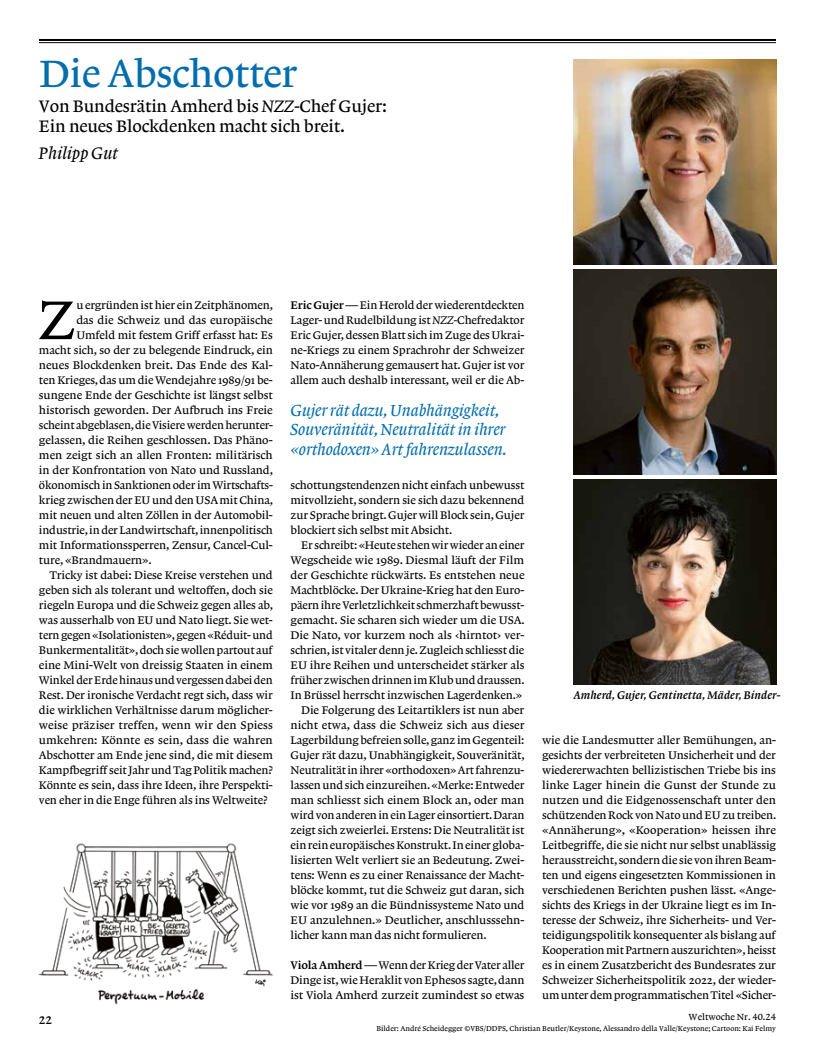
<style>
.page{position:relative;width:815px;height:1063px;background:#fff}
.page>*{position:absolute;margin:0;border:0;box-sizing:border-box;transform-origin:0 0}
.t1{font:57.62px "Lexicon No 1 Roman A Txt";color:#000}
.t2{font:40px "Lexicon No 1 Roman A Tab";letter-spacing:-.01em;color:#006dad}
.t3{font:17.5px/20px "Lexicon No 1 Roman A Tab";letter-spacing:-.01em;color:#000}
.t4{font:17.5px "Lexicon No 1 Italic A Txt";letter-spacing:-.01em;color:#000}
.t5{font:16.88px/19.4px "Lexicon No 1 Italic A Txt";letter-spacing:-.01em;color:#006dad}
.t6{font:11.62px/15px "Lexicon No 1 Roman A Txt";letter-spacing:-.01em;color:#000;text-align:justify}
.t7{font:11.62px "Lexicon No 1 Italic C Tab";letter-spacing:.01em;color:#000}
.t8{font:11.62px "Lexicon No 1 Roman C Tab";color:#000}
.t9{font:9.38px "Lexicon No 1 Roman A Tab";color:#000}
.t10{font:7.5px "Lexicon No 1 Roman A Tab";color:#000}
.s1{font-family:"Lexicon No 1 Italic A Tab"}
.s2{font-family:"Lexicon No 1 Roman C Tab"}
.s3{font-family:"Egyptienne FLT Std"}
</style>
<div class="page">
<hr style="left:39px;top:39px;width:737px;height:2px;background:#000">
<hr style="left:39px;top:42px;width:737px;height:1px;background:#000">
<img style="left:574px;top:479px;width:202px;height:205px">
<img style="left:574px;top:59px;width:202px;height:205px">
<img style="left:574px;top:269px;width:202px;height:205px">
<img style="left:38px;top:843px;width:235px;height:162px">
<h2 class="t2" style="left:40px;top:52px;width:260px">Die Abschotter</h2>
<h3 class="t3" style="left:39px;top:96px;width:349px">Von Bundesrätin Amherd bis <span class="s1">NZZ-</span>Chef Gujer:<br>Ein neues Blockdenken macht sich breit.</h3>
<h3 class="t4" style="left:39px;top:144px;width:81px">Philipp Gut</h3>
<h1 class="t1" style="left:38px;top:288px;width:39px">Z</h1>
<p class="t6" style="left:76px;top:298px;width:198px">u ergründen ist hier ein Zeitphänomen,</p>
<p class="t6" style="left:76px;top:313px;width:198px">das die Schweiz und das europäische</p>
<p class="t6" style="left:76px;top:328px;width:198px">Umfeld mit festem Griff erfasst hat: Es</p>
<p class="t6" style="left:39px;top:343px;width:235px">macht sich, so der zu belegende Eindruck, ein</p>
<p class="t6" style="left:39px;top:358px;width:235px">neues Blockdenken breit. Das Ende des Kal-</p>
<p class="t6" style="left:39px;top:373px;width:235px">ten Krieges, das um die Wendejahre 1989/91 be-</p>
<p class="t6" style="left:39px;top:388px;width:235px">sungene Ende der Geschichte ist längst selbst</p>
<p class="t6" style="left:39px;top:403px;width:235px">historisch geworden. Der Aufbruch ins Freie</p>
<p class="t6" style="left:39px;top:418px;width:235px">scheint abgeblasen, die Visiere werden herunter-</p>
<p class="t6" style="left:39px;top:433px;width:235px">gelassen, die Reihen geschlossen. Das Phäno-</p>
<p class="t6" style="left:39px;top:448px;width:235px">men zeigt sich an allen Fronten: militärisch</p>
<p class="t6" style="left:39px;top:463px;width:235px">in der Konfrontation von Nato und Russland,</p>
<p class="t6" style="left:39px;top:478px;width:235px">ökonomisch in Sanktionen oder im Wirtschafts-</p>
<p class="t6" style="left:39px;top:493px;width:236px">krieg zwischen der EU und den USA mit China,</p>
<p class="t6" style="left:39px;top:508px;width:235px">mit neuen und alten Zöllen in der Automobil-</p>
<p class="t6" style="left:39px;top:523px;width:235px">industrie, in der Landwirtschaft, innenpolitisch</p>
<p class="t6" style="left:39px;top:538px;width:235px">mit Informationssperren, Zensur, Cancel-Cul-</p>
<p class="t6" style="left:39px;top:553px;width:114px">ture, «Brandmauern».</p>
<p class="t6" style="left:50px;top:568px;width:225px">Tricky ist dabei: Diese Kreise verstehen und</p>
<p class="t6" style="left:39px;top:583px;width:235px">geben sich als tolerant und weltoffen, doch sie</p>
<p class="t6" style="left:39px;top:598px;width:236px">riegeln Europa und die Schweiz gegen alles ab,</p>
<p class="t6" style="left:39px;top:613px;width:235px">was ausserhalb von EU und Nato liegt. Sie wet-</p>
<p class="t6" style="left:39px;top:628px;width:235px">tern gegen «Isolationisten», gegen «Réduit- und</p>
<p class="t6" style="left:39px;top:643px;width:235px">Bunkermentalität», doch sie wollen partout auf</p>
<p class="t6" style="left:39px;top:658px;width:235px">eine Mini-Welt von dreissig Staaten in einem</p>
<p class="t6" style="left:39px;top:673px;width:235px">Winkel der Erde hinaus und vergessen dabei den</p>
<p class="t6" style="left:39px;top:688px;width:235px">Rest. Der ironische Verdacht regt sich, dass wir</p>
<p class="t6" style="left:39px;top:703px;width:235px">die wirklichen Verhältnisse darum möglicher-</p>
<p class="t6" style="left:39px;top:718px;width:235px">weise präziser treffen, wenn wir den Spiess</p>
<p class="t6" style="left:39px;top:733px;width:235px">umkehren: Könnte es sein, dass die wahren</p>
<p class="t6" style="left:39px;top:748px;width:235px">Abschotter am Ende jene sind, die mit diesem</p>
<p class="t6" style="left:39px;top:763px;width:235px">Kampfbegriff seit Jahr und Tag Politik machen?</p>
<p class="t6" style="left:39px;top:778px;width:235px">Könnte es sein, dass ihre Ideen, ihre Perspekti-</p>
<p class="t6" style="left:39px;top:793px;width:230px">ven eher in die Enge führen als ins Weltweite?</p>
<p class="t6" style="left:291px;top:298px;width:235px"><span class="s2">Eric Gujer _</span> Ein Herold der wiederentdeckten Lager- und Rudelbildung ist <span class="s1">NZZ-</span>Chefredaktor Eric Gujer, dessen Blatt sich im Zuge des Ukrai&shy;ne-Kriegs zu einem Sprachrohr der Schweizer Nato-Annäherung gemausert hat. Gujer ist vor allem auch deshalb interessant, weil er die Ab-</p>
<h3 class="t5" style="left:291px;top:401px;width:218px">Gujer rät dazu, Unabhängigkeit,<br>Souveränität, Neutralität in ihrer «orthodoxen» Art fahrenzulassen.</h3>
<p class="t6" style="left:291px;top:478px;width:235px">schottungstendenzen nicht einfach unbewusst mitvollzieht, sondern sie sich dazu bekennend zur Sprache bringt. Gujer will Block sein, Gujer blockiert sich selbst mit Absicht.</p>
<p class="t6" style="left:301px;top:538px;width:225px">Er schreibt: «Heute stehen wir wieder an einer</p>
<p class="t6" style="left:291px;top:553px;width:235px">Wegscheide wie 1989. Diesmal läuft der Film</p>
<p class="t6" style="left:291px;top:568px;width:235px">der Geschichte rückwärts. Es entstehen neue</p>
<p class="t6" style="left:291px;top:583px;width:235px">Machtblöcke. Der Ukraine-Krieg hat den Euro-</p>
<p class="t6" style="left:291px;top:598px;width:235px">päern ihre Verletzlichkeit schmerzhaft bewusst-</p>
<p class="t6" style="left:291px;top:613px;width:236px">gemacht. Sie scharen sich wieder um die USA.</p>
<p class="t6" style="left:291px;top:628px;width:235px">Die Nato, vor kurzem noch als ‹hirntot› ver-</p>
<p class="t6" style="left:291px;top:643px;width:235px">schrien, ist vitaler denn je. Zugleich schliesst die</p>
<p class="t6" style="left:291px;top:658px;width:235px">EU ihre Reihen und unterscheidet stärker als</p>
<p class="t6" style="left:291px;top:673px;width:236px">früher zwischen drinnen im Klub und draussen.</p>
<p class="t6" style="left:291px;top:688px;width:233px">In Brüssel herrscht inzwischen Lagerdenken.»</p>
<p class="t6" style="left:301px;top:703px;width:225px">Die Folgerung des Leitartiklers ist nun aber</p>
<p class="t6" style="left:291px;top:718px;width:235px">nicht etwa, dass die Schweiz sich aus dieser</p>
<p class="t6" style="left:291px;top:733px;width:235px">Lagerbildung befreien solle, ganz im Gegenteil:</p>
<p class="t6" style="left:291px;top:748px;width:236px">Gujer rät dazu, Unabhängigkeit, Souveränität,</p>
<p class="t6" style="left:291px;top:763px;width:235px">Neutralität in ihrer «orthodoxen» Art fahrenzu-</p>
<p class="t6" style="left:291px;top:778px;width:235px">lassen und sich einzureihen. «Merke: Entweder</p>
<p class="t6" style="left:291px;top:793px;width:235px">man schliesst sich einem Block an, oder man</p>
<p class="t6" style="left:291px;top:808px;width:235px">wird von anderen in ein Lager einsortiert. Daran</p>
<p class="t6" style="left:291px;top:823px;width:235px">zeigt sich zweierlei. Erstens: Die Neutralität ist</p>
<p class="t6" style="left:291px;top:838px;width:235px">ein rein europäisches Konstrukt. In einer globa-</p>
<p class="t6" style="left:291px;top:853px;width:235px">lisierten Welt verliert sie an Bedeutung. Zwei-</p>
<p class="t6" style="left:291px;top:868px;width:235px">tens: Wenn es zu einer Renaissance der Macht-</p>
<p class="t6" style="left:291px;top:883px;width:235px">blöcke kommt, tut die Schweiz gut daran, sich</p>
<p class="t6" style="left:291px;top:898px;width:235px">wie vor 1989 an die Bündnissysteme Nato und</p>
<p class="t6" style="left:291px;top:913px;width:235px">EU anzulehnen.» Deutlicher, anschlusssehn-</p>
<p class="t6" style="left:291px;top:928px;width:198px">licher kann man das nicht formulieren.</p>
<p class="t6" style="left:291px;top:958px;width:235px"><span class="s2">Viola Amherd _</span> Wenn der Krieg der Vater aller Dinge ist, wie Heraklit von Ephesos sagte, dann ist Viola Amherd zurzeit zumindest so etwas</p>
<p class="t7" style="left:574px;top:689px;width:208px">Amherd, Gujer, Gentinetta, Mäder, Binder-</p>
<p class="t6" style="left:542px;top:733px;width:236px">wie die Landesmutter aller Bemühungen, an&shy;gesichts der verbreiteten Unsicherheit und der wiedererwachten bellizistischen Triebe bis ins linke Lager hinein die Gunst der Stunde zu nutzen und die Eidgenossenschaft unter den schützenden Rock von Nato und EU zu treiben. «Annäherung», «Kooperation» heissen ihre Leitbegriffe, die sie nicht nur selbst unablässig herausstreicht, sondern die sie von ihren Beam&shy;ten und eigens eingesetzten Kommissionen in verschiedenen Berichten pushen lässt. «Ange&shy;sichts des Kriegs in der Ukraine liegt es im In&shy;teresse der Schweiz, ihre Sicherheits- und Ver&shy;teidigungspolitik konsequenter als bislang auf Kooperation mit Partnern auszurichten», heisst es in einem Zusatzbericht des Bundesrates zur Schweizer Sicherheitspolitik 2022, der wieder&shy;um unter dem programmatischen Titel «Sicher-</p>
<p class="t8" style="left:39px;top:1014px;width:14px">22</p>
<p class="t9" style="left:689px;top:1012px;width:89px">Weltwoche Nr. 40.24</p>
<p class="t10" style="left:376px;top:1024px;width:401px">Bilder: André Scheidegger <span class="s3">©</span>VBS/DDPS, Christian Beutler/Keystone, Alessandro della Valle/Keystone; Cartoon: Kai Felmy</p>
</div>
